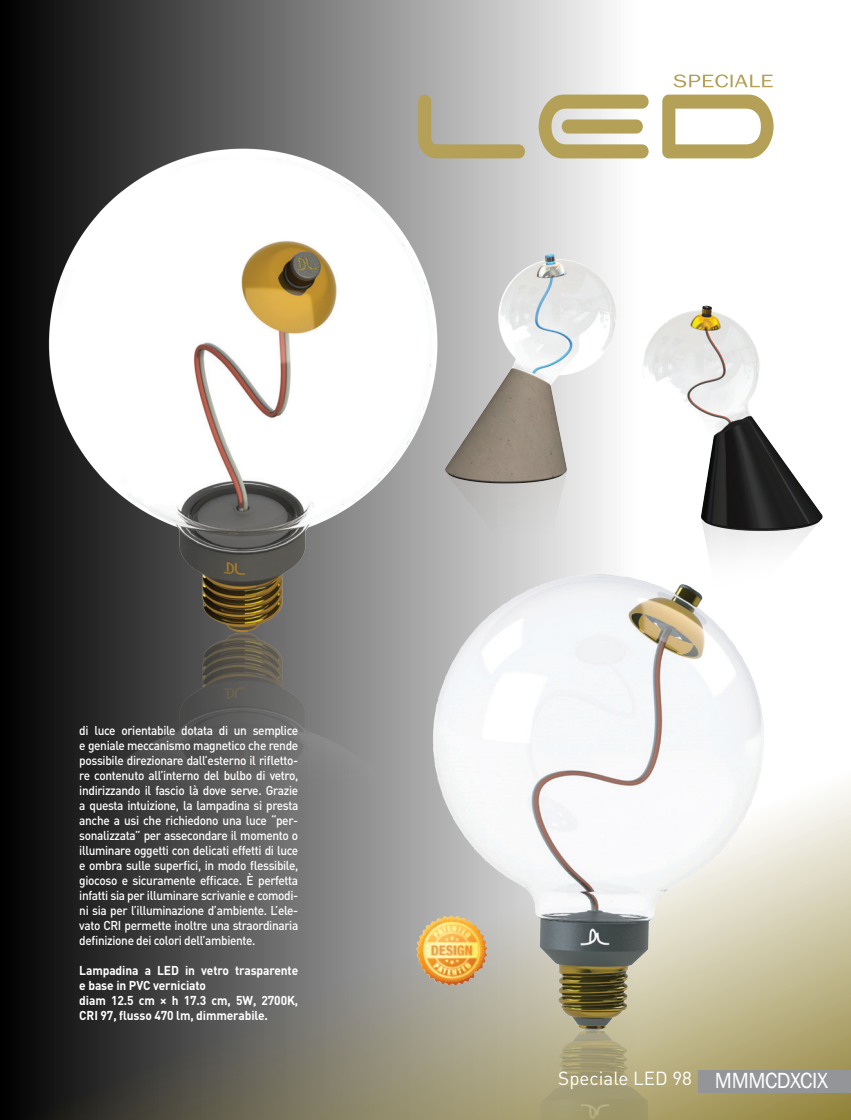
<style>
.page{position:relative;width:851px;height:1120px;background:#fff}
.page>*{position:absolute;margin:0;border:0;box-sizing:border-box;transform-origin:0 0}
.t1{font:22.5px "Franklin Gothic";letter-spacing:-.02em;color:#fff;scale:.94 1}
.t2{font:18.75px "DIN";color:#fff}
.t3{font:500 12.75px/15px "DIN";letter-spacing:-.03em;color:#fff;text-align:justify;scale:.93 1}
.t4{font:700 12.75px/15px "DIN";letter-spacing:-.01em;color:#fff;scale:.94 1}
</style>
<div class="page">
<div style="left:0;top:0;width:722px;height:1120px;background:linear-gradient(to right,#030303,#fff)"></div>
<svg style="left:0;top:579px;width:306px;height:541px;background:#383734"></svg>
<img style="left:306px;top:705px;width:544px;height:415px">
<img style="left:524px;top:223px;width:299px;height:482px">
<img style="left:15px;top:107px;width:509px;height:842px">
<svg style="left:418px;top:95px;width:355px;height:63px"></svg>
<svg style="left:673px;top:74px;width:99px;height:13px"></svg>
<img style="left:416px;top:915px;width:71px;height:70px">
<div style="left:698px;top:1069px;width:152px;height:23px;background:#939598"></div>
<p class="t3" style="left:79px;top:722px;width:237px">di luce orientabile dotata di un semplice e geniale meccanismo magnetico che rende possibile direzionare dall’esterno il rifletto&shy;re contenuto all’interno del bulbo di vetro, indirizzando il fascio là dove serve. Grazie a questa intuizione, la lampadina si presta anche a usi che richiedono una luce “per&shy;sonalizzata” per assecondare il momento o illuminare oggetti con delicati effetti di luce e ombra sulle superfici, in modo flessibile, giocoso e sicuramente efficace. È perfetta infatti sia per illuminare scrivanie e comodi&shy;ni sia per l’illuminazione d’ambiente. L’ele&shy;vato CRI permette inoltre una straordinaria definizione dei colori dell’ambiente.</p>
<p class="t4" style="left:79px;top:962px;width:234px">Lampadina a LED in vetro trasparente e base in PVC verniciato</p>
<p class="t4" style="left:79px;top:992px;width:234px">diam 12.5 cm × h 17.3 cm, 5W, 2700K,<br>CRI 97, flusso 470 lm, dimmerabile.</p>
<p class="t2" style="left:558px;top:1066px;width:135px">Speciale LED 98</p>
<p class="t1" style="left:714px;top:1066px;width:122px">MMMCDXCIX</p>
</div>
